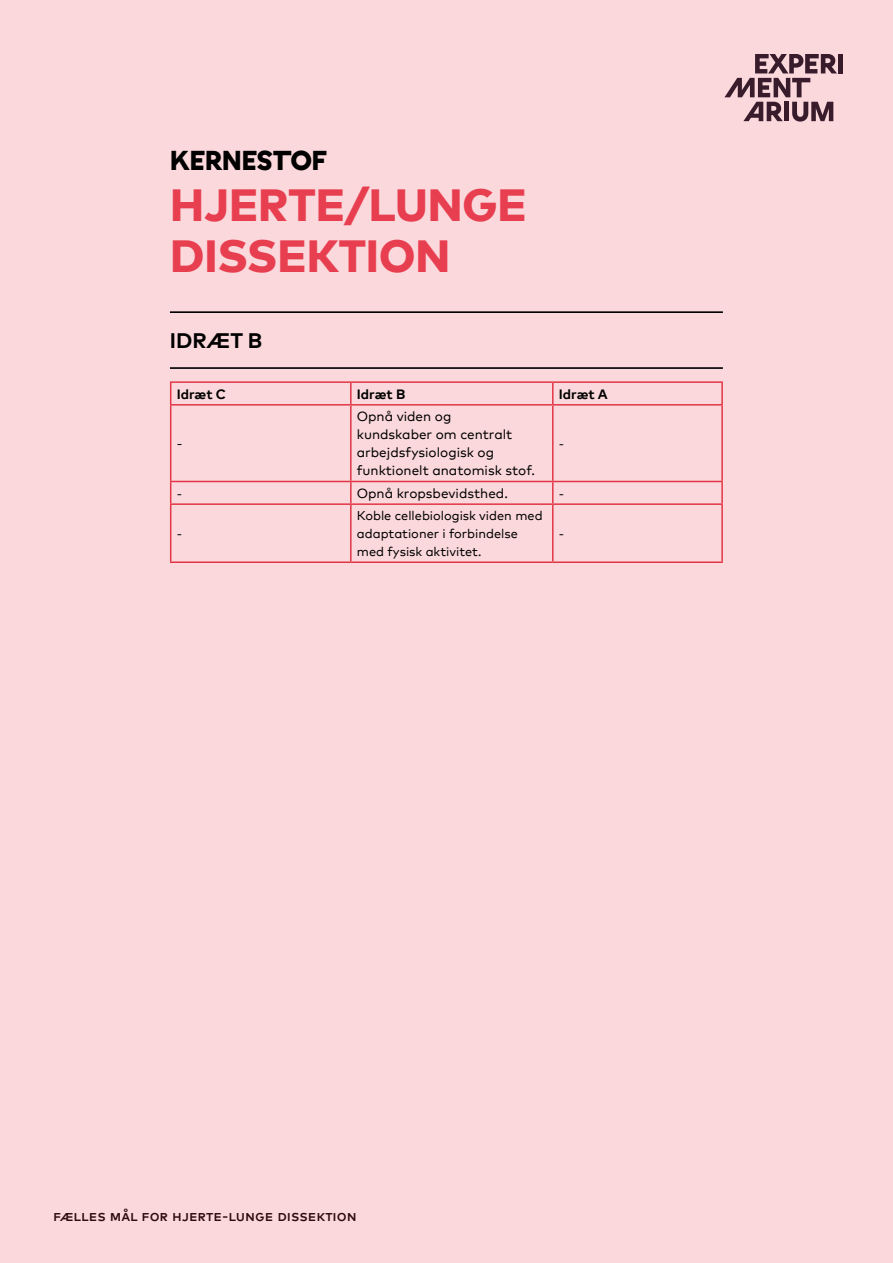
<style>
.page{position:relative;width:893px;height:1263px;background:#fad8dc}
.page>*{position:absolute;margin:0;border:0;box-sizing:border-box;transform-origin:0 0}
.t1{font:800 45px/51px "Mark Offc Pro";color:#e83f50}
.t2{font:27px "EXP Display";color:#000}
.t3{font:700 21px "Mark Offc Pro";color:#000}
.t4{font:500 15px "Mark Sc Offc Pro";color:#000}
.t5{font:13.5px/18px "Mark Offc Pro";color:#000}
.t6{font:700 13.5px "Mark Offc Pro";letter-spacing:-.005em;color:#000}
.t7{font:12.75px/18px "Mark Offc Pro";color:#000}
</style>
<div class="page">
<hr style="left:170px;top:381px;width:181px;height:2px;background:#e83f50">
<svg style="left:170px;top:383px;width:1px;height:21px"></svg>
<hr style="left:351px;top:381px;width:202px;height:2px;background:#e83f50">
<hr style="left:350px;top:383px;width:2px;height:21px;background:#e83f50">
<hr style="left:553px;top:381px;width:170px;height:2px;background:#e83f50">
<hr style="left:552px;top:383px;width:2px;height:21px;background:#e83f50">
<hr style="left:721px;top:383px;width:2px;height:21px;background:#e83f50">
<hr style="left:170px;top:404px;width:181px;height:2px;background:#e83f50">
<hr style="left:170px;top:406px;width:1px;height:75px;background:#e83f50">
<hr style="left:351px;top:404px;width:202px;height:2px;background:#e83f50">
<hr style="left:350px;top:406px;width:2px;height:75px;background:#e83f50">
<hr style="left:553px;top:404px;width:170px;height:2px;background:#e83f50">
<hr style="left:552px;top:406px;width:2px;height:75px;background:#e83f50">
<hr style="left:721px;top:406px;width:2px;height:75px;background:#e83f50">
<hr style="left:170px;top:481px;width:181px;height:1px;background:#e83f50">
<svg style="left:170px;top:482px;width:1px;height:21px"></svg>
<hr style="left:351px;top:481px;width:202px;height:1px;background:#e83f50">
<hr style="left:350px;top:482px;width:2px;height:21px;background:#e83f50">
<hr style="left:553px;top:481px;width:170px;height:1px;background:#e83f50">
<hr style="left:552px;top:482px;width:2px;height:21px;background:#e83f50">
<hr style="left:721px;top:482px;width:2px;height:21px;background:#e83f50">
<hr style="left:170px;top:503px;width:181px;height:2px;background:#e83f50">
<hr style="left:170px;top:505px;width:1px;height:56px;background:#e83f50">
<hr style="left:351px;top:503px;width:202px;height:2px;background:#e83f50">
<hr style="left:350px;top:505px;width:2px;height:56px;background:#e83f50">
<hr style="left:553px;top:503px;width:170px;height:2px;background:#e83f50">
<hr style="left:552px;top:505px;width:2px;height:56px;background:#e83f50">
<hr style="left:721px;top:505px;width:2px;height:56px;background:#e83f50">
<hr style="left:170px;top:561px;width:181px;height:2px;background:#e83f50">
<hr style="left:351px;top:561px;width:202px;height:2px;background:#e83f50">
<hr style="left:553px;top:561px;width:170px;height:2px;background:#e83f50">
<hr style="left:170px;top:311px;width:553px;height:2px;background:#000">
<hr style="left:170px;top:367px;width:553px;height:2px;background:#000">
<h2 class="t2" style="left:170px;top:145px;width:158px">KERNESTOF</h2>
<h1 class="t1" style="left:170px;top:178px;width:358px">HJERTE/LUNGE<br>DISSEKTION</h1>
<h3 class="t3" style="left:170px;top:327px;width:94px">IDRÆT B</h3>
<p class="t6" style="left:177px;top:385px;width:51px">Idræt C</p>
<p class="t6" style="left:357px;top:385px;width:50px">Idræt B</p>
<p class="t6" style="left:559px;top:385px;width:51px">Idræt A</p>
<p class="t5" style="left:177px;top:434px;width:7px">-</p>
<p class="t5" style="left:357px;top:407px;width:180px">Opnå viden og<br>kundskaber om centralt arbejdsfysiologisk og funktionelt anatomisk stof.</p>
<p class="t7" style="left:559px;top:434px;width:7px">-</p>
<p class="t7" style="left:177px;top:484px;width:7px">-</p>
<p class="t5" style="left:357px;top:484px;width:153px">Opnå kropsbevidsthed.</p>
<p class="t7" style="left:559px;top:484px;width:7px">-</p>
<p class="t7" style="left:177px;top:524px;width:7px">-</p>
<p class="t7" style="left:357px;top:506px;width:187px">Koble cellebiologisk viden med adaptationer i forbindelse med fysisk aktivitet.</p>
<p class="t7" style="left:559px;top:524px;width:7px">-</p>
<p class="t4" style="left:53px;top:1206px;width:305px">fælles mål for hjerte-lunge dissektion</p>
</div>
